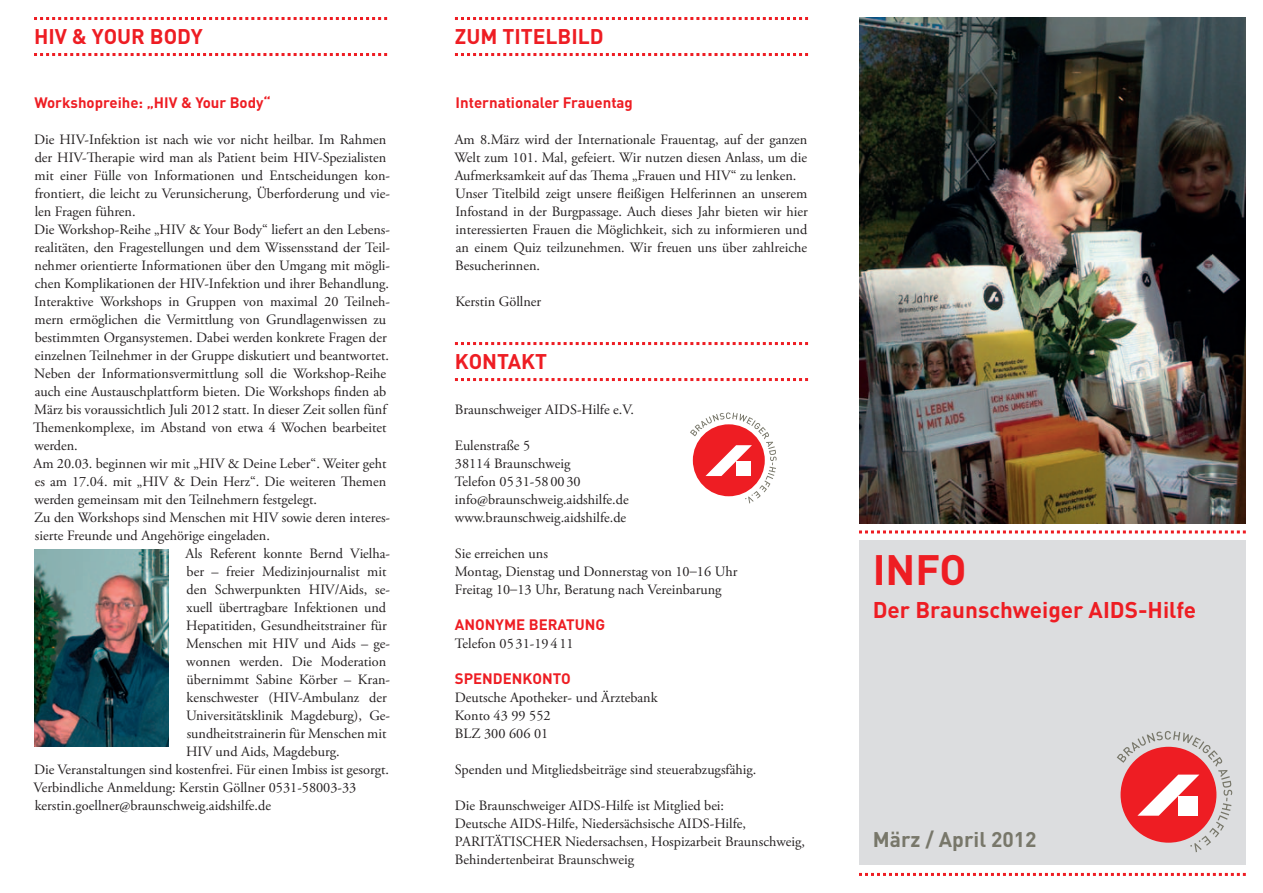
<style>
.page{position:relative;width:1263px;height:893px;background:#fff}
.page>*{position:absolute;margin:0;border:0;box-sizing:border-box;transform-origin:0 0}
.t1{font:700 42px "DIN";color:#ee1d23}
.t2{font:700 22.5px "DIN";color:#ee1d23}
.t3{font:700 21px "DIN";color:#ee1d23}
.t4{font:700 21px "DIN";color:#78776a}
.t5{font:700 15px "DIN";color:#ee1d23}
.t6{font:14.25px/18px "Adobe Garamond Pro";color:#231f20}
</style>
<div class="page">
<div style="left:859px;top:540px;width:387px;height:324px;background:#dcdddf"></div>
<svg style="left:1117px;top:731px;width:115px;height:121px"></svg>
<svg style="left:690px;top:412px;width:87px;height:91px"></svg>
<svg style="left:859px;top:530px;width:387px;height:3px"></svg>
<svg style="left:859px;top:873px;width:387px;height:3px"></svg>
<img style="left:34px;top:549px;width:135px;height:198px">
<img style="left:859px;top:17px;width:387px;height:507px">
<svg style="left:455px;top:378px;width:353px;height:3px"></svg>
<svg style="left:455px;top:342px;width:353px;height:3px"></svg>
<svg style="left:34px;top:53px;width:353px;height:3px"></svg>
<svg style="left:34px;top:17px;width:353px;height:3px"></svg>
<svg style="left:455px;top:53px;width:353px;height:3px"></svg>
<svg style="left:455px;top:17px;width:353px;height:3px"></svg>
<h3 class="t3" style="left:34px;top:23px;width:170px">HIV &amp; YOUR BODY</h3>
<h3 class="t3" style="left:455px;top:23px;width:150px">ZUM TITELBILD</h3>
<p class="t5" style="left:34px;top:93px;width:238px">Workshopreihe: „HIV &amp; Your Body“</p>
<p class="t6" style="left:34px;top:131px;width:354px">Die HIV-Infektion ist nach wie vor nicht heilbar. Im Rahmen</p>
<p class="t6" style="left:35px;top:149px;width:353px">der HIV-Therapie wird man als Patient beim HIV-Spezialisten</p>
<p class="t6" style="left:35px;top:167px;width:357px">mit einer Fülle von Informationen und Entscheidungen kon-</p>
<p class="t6" style="left:35px;top:185px;width:357px">frontiert, die leicht zu Verunsicherung, Überforderung und vie-</p>
<p class="t6" style="left:35px;top:203px;width:102px">len Fragen führen.</p>
<p class="t6" style="left:34px;top:221px;width:357px">Die Workshop-Reihe „HIV &amp; Your Body“ liefert an den Lebens-</p>
<p class="t6" style="left:35px;top:239px;width:357px">realitäten, den Fragestellungen und dem Wissensstand der Teil-</p>
<p class="t6" style="left:35px;top:257px;width:357px">nehmer orientierte Informationen über den Umgang mit mögli-</p>
<p class="t6" style="left:35px;top:275px;width:356px">chen Komplikationen der HIV-Infektion und ihrer Behandlung.</p>
<p class="t6" style="left:34px;top:293px;width:357px">Interaktive Workshops in Gruppen von maximal 20 Teilneh-</p>
<p class="t6" style="left:35px;top:311px;width:353px">mern ermöglichen die Vermittlung von Grundlagenwissen zu</p>
<p class="t6" style="left:35px;top:329px;width:354px">bestimmten Organsystemen. Dabei werden konkrete Fragen der</p>
<p class="t6" style="left:35px;top:347px;width:356px">einzelnen Teilnehmer in der Gruppe diskutiert und beantwortet.</p>
<p class="t6" style="left:34px;top:365px;width:353px">Neben der Informationsvermittlung soll die Workshop-Reihe</p>
<p class="t6" style="left:35px;top:383px;width:353px">auch eine Austauschplattform bieten. Die Workshops finden ab</p>
<p class="t6" style="left:34px;top:401px;width:354px">März bis voraussichtlich Juli 2012 statt. In dieser Zeit sollen fünf</p>
<p class="t6" style="left:33px;top:419px;width:355px">Themenkomplexe, im Abstand von etwa 4 Wochen bearbeitet</p>
<p class="t6" style="left:34px;top:437px;width:45px">werden.</p>
<p class="t6" style="left:34px;top:455px;width:354px">Am 20.03. beginnen wir mit „HIV &amp; Deine Leber“. Weiter geht</p>
<p class="t6" style="left:35px;top:473px;width:353px">es am 17.04. mit „HIV &amp; Dein Herz“. Die weiteren Themen</p>
<p class="t6" style="left:34px;top:491px;width:284px">werden gemeinsam mit den Teilnehmern festgelegt.</p>
<p class="t6" style="left:34px;top:509px;width:357px">Zu den Workshops sind Menschen mit HIV sowie deren interes-</p>
<p class="t6" style="left:35px;top:527px;width:237px">sierte Freunde und Angehörige eingeladen.</p>
<p class="t6" style="left:185px;top:545px;width:206px">Als Referent konnte Bernd Vielha-</p>
<p class="t6" style="left:187px;top:563px;width:201px">ber – freier Medizinjournalist mit</p>
<p class="t6" style="left:187px;top:581px;width:205px">den Schwerpunkten HIV/Aids, se-</p>
<p class="t6" style="left:187px;top:599px;width:201px">xuell übertragbare Infektionen und</p>
<p class="t6" style="left:186px;top:617px;width:202px">Hepatitiden, Gesundheitstrainer für</p>
<p class="t6" style="left:186px;top:635px;width:205px">Menschen mit HIV und Aids – ge-</p>
<p class="t6" style="left:186px;top:653px;width:202px">wonnen werden. Die Moderation</p>
<p class="t6" style="left:187px;top:671px;width:205px">übernimmt Sabine Körber – Kran-</p>
<p class="t6" style="left:187px;top:689px;width:202px">kenschwester (HIV-Ambulanz der</p>
<p class="t6" style="left:186px;top:707px;width:206px">Universitätsklinik Magdeburg), Ge-</p>
<p class="t6" style="left:187px;top:725px;width:201px">sundheitstrainerin für Menschen mit</p>
<p class="t6" style="left:186px;top:743px;width:155px">HIV und Aids, Magdeburg.</p>
<p class="t6" style="left:34px;top:761px;width:356px">Die Veranstaltungen sind kostenfrei. Für einen Imbiss ist gesorgt.</p>
<p class="t6" style="left:34px;top:779px;width:324px">Verbindliche Anmeldung: Kerstin Göllner 0531-58003-33</p>
<p class="t6" style="left:35px;top:797px;width:238px">kerstin.goellner@braunschweig.aidshilfe.de</p>
<p class="t5" style="left:456px;top:93px;width:179px">Internationaler Frauentag</p>
<p class="t6" style="left:454px;top:131px;width:355px">Am 8.März wird der Internationale Frauentag, auf der ganzen Welt zum 101. Mal, gefeiert. Wir nutzen diesen Anlass, um die Aufmerksamkeit auf das Thema „Frauen und HIV“ zu lenken.<br>Unser Titelbild zeigt unsere fleißigen Helferinnen an unserem Infostand in der Burgpassage. Auch dieses Jahr bieten wir hier interessierten Frauen die Möglichkeit, sich zu informieren und an einem Quiz teilzunehmen. Wir freuen uns über zahlreiche Besucherinnen.</p>
<p class="t6" style="left:455px;top:293px;width:87px">Kerstin Göllner</p>
<h3 class="t3" style="left:455px;top:348px;width:94px">KONTAKT</h3>
<p class="t6" style="left:455px;top:401px;width:181px">Braunschweiger AIDS-Hilfe e.V.</p>
<p class="t6" style="left:455px;top:437px;width:175px">Eulenstraße 5<br>38114 Braunschweig<br>Telefon 0531-58 0030 info@braunschweig.aidshilfe.de www.braunschweig.aidshilfe.de</p>
<p class="t6" style="left:455px;top:545px;width:284px">Sie erreichen uns<br>Montag, Dienstag und Donnerstag von 10–16 Uhr<br>Freitag 10–13 Uhr, Beratung nach Vereinbarung</p>
<p class="t5" style="left:455px;top:615px;width:152px">ANONYME BERATUNG</p>
<p class="t6" style="left:455px;top:635px;width:120px">Telefon 0531-19 411</p>
<p class="t5" style="left:455px;top:669px;width:117px">SPENDENKONTO</p>
<p class="t6" style="left:455px;top:689px;width:204px">Deutsche Apotheker- und Ärztebank<br>Konto 43 99 552<br>BLZ 300 606 01</p>
<p class="t6" style="left:455px;top:761px;width:303px">Spenden und Mitgliedsbeiträge sind steuerabzugsfähig.</p>
<p class="t6" style="left:455px;top:797px;width:351px">Die Braunschweiger AIDS-Hilfe ist Mitglied bei:<br>Deutsche AIDS-Hilfe, Niedersächsische AIDS-Hilfe, PARITÄTISCHER Niedersachsen, Hospizarbeit Braunschweig, Behindertenbeirat Braunschweig</p>
<h1 class="t1" style="left:873px;top:542px;width:95px">INFO</h1>
<h2 class="t2" style="left:873px;top:595px;width:325px">Der Braunschweiger AIDS-Hilfe</h2>
<h3 class="t4" style="left:873px;top:826px;width:165px">März / April 2012</h3>
</div>
